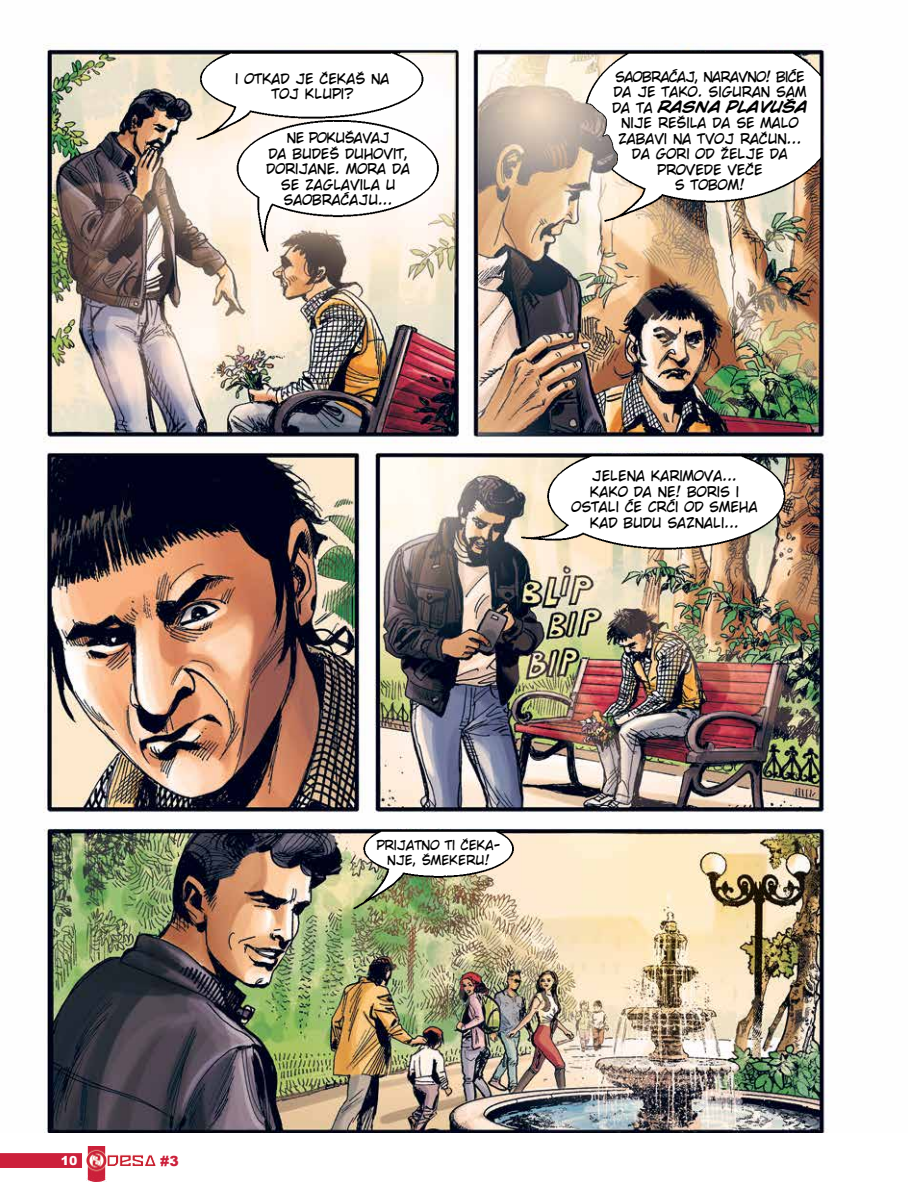
<style>
.page{position:relative;width:908px;height:1191px;background:#fff}
.page>*{position:absolute;margin:0;border:0;box-sizing:border-box;transform-origin:0 0}
.t1{font:italic 700 16px "BDS Marketprint";color:#000}
.t2{font:14px/15.4px "BDS Marketprint";color:#000;text-align:center}
.t3{font:14px/15.4px "BDS Marketprint";letter-spacing:-.04em;color:#000}
.t4{font:900 14px "Arial";color:#cc203b}
.t5{font:13px/15px "BDS Marketprint";color:#000;text-align:center}
.t6{font:900 12.4px "Arial";color:#fff}
.s1{font-weight:400;font-style:normal;font-size:14px}
</style>
<div class="page">
<img style="left:43px;top:43px;width:786px;height:1089px">
<svg style="left:0;top:1153px;width:82px;height:14px"></svg>
<img style="left:86px;top:1146px;width:20px;height:35px">
<svg style="left:107px;top:1155px;width:49px;height:11px"></svg>
<p class="t2" style="left:235px;top:71px;width:156px">I OTKAD JE ČEKAŠ NA<br>TOJ KLUPI?</p>
<p class="t2" style="left:266px;top:130px;width:145px">NE POKUŠAVAJ<br>DA BUDEŠ DUHOVIT,<br>DORIJANE. MORA DA<br>SE ZAGLAVILA U<br>SAOBRAĆAJU...</p>
<p class="t3" style="left:613px;top:69px;width:194px">SAOBRAĆAJ, NARAVNO! BIĆE<br>DA JE TAKO. SIGURAN SAM</p>
<p class="t1" style="left:612px;top:97px;width:197px"><span class="s1">DA TA</span> RASNA PLAVUŠA</p>
<p class="t2" style="left:617px;top:116px;width:185px">NIJE REŠILA DA SE MALO<br>ZABAVI NA TVOJ RAČUN...<br>DA GORI OD ŽELJE DA<br>PROVEDE VEČE<br>S TOBOM!</p>
<p class="t2" style="left:571px;top:468px;width:188px">JELENA KARIMOVA...<br>KAKO DA NE! BORIS I<br>OSTALI ĆE CRĆI OD SMEHA<br>KAD BUDU SAZNALI...</p>
<p class="t6" style="left:61px;top:1151px;width:18px">10</p>
<p class="t4" style="left:160px;top:1150px;width:20px">#3</p>
<p class="t5" style="left:376px;top:838px;width:125px">PRIJATNO TI ČEKA-<br>NJE, ŠMEKERU!</p>
</div>
